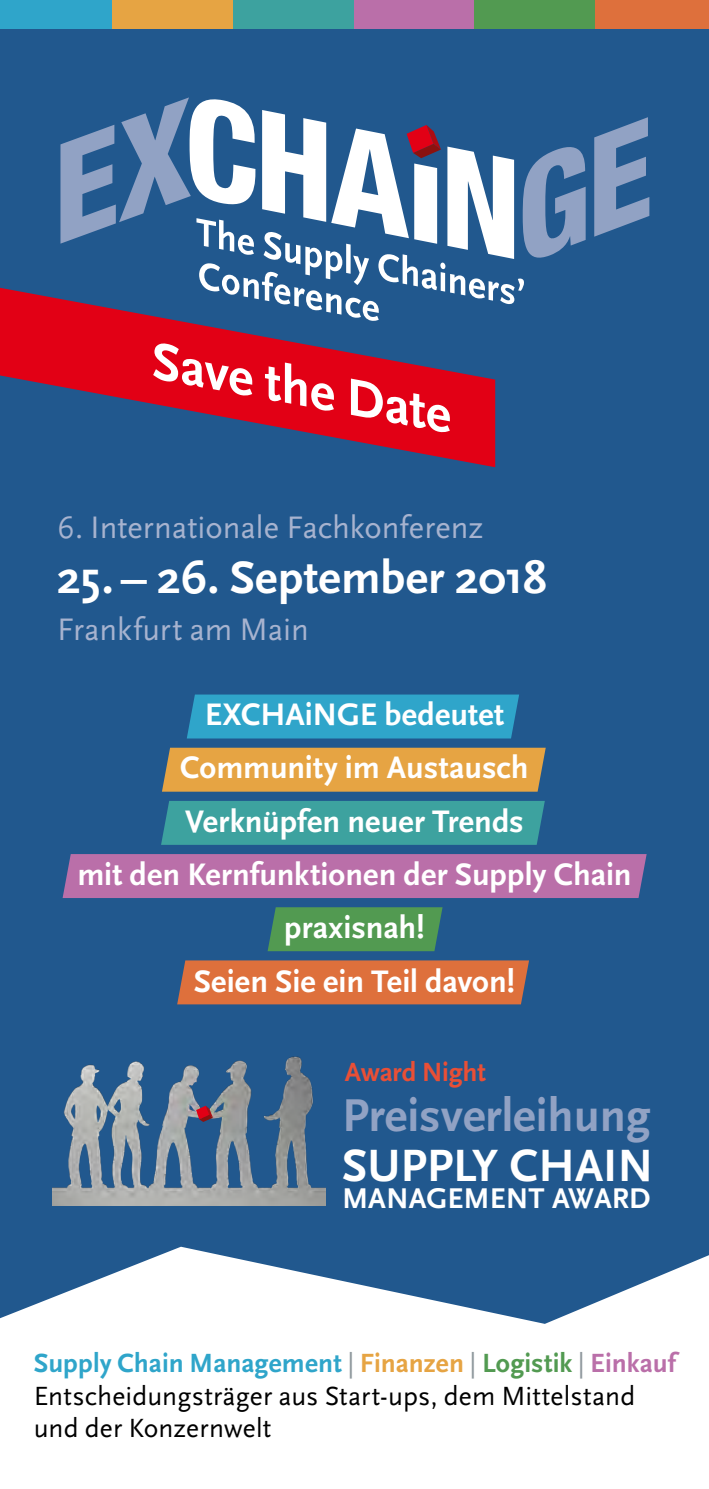
<style>
.page{position:relative;width:709px;height:1489px;background:#fff}
.page>*{position:absolute;margin:0;border:0;box-sizing:border-box;transform-origin:0 0}
.t1{font:italic 700 53.75px "Scala Sans";color:#fff}
.t2{font:700 48px "Scala Sans";color:#91a2c4}
.t3{font:700 47.5px "Scala Sans";letter-spacing:.005em;color:#fff}
.t4{font:700 47.25px "Scala Sans";color:#fff}
.t5{font:700 32.5px/53.2px "Scala Sans";color:#fff;text-align:center}
.t6{font:32.5px "Scala Sans";color:#a7b3cf}
.t7{font:32.5px "Scala Sans";letter-spacing:-.005em;color:#a7b3cf}
.t8{font:700 29.75px "Scala Sans";color:#fff}
.t9{font:27.5px/32.5px "Scala Sans";letter-spacing:.005em;color:#000}
.t10{font:700 27.5px "Scala Sans";color:#e94f36}
.s1{font-weight:700;color:#2fa5ca}
.s2{color:#8f989d}
.s3{font-weight:700;color:#e6a443}
.s4{font-weight:700;color:#529a51}
.s5{font-weight:700;color:#ba6fa9}
</style>
<div class="page">
<div style="left:0;top:0;width:709px;height:1488px;background:#21588e"></div>
<svg style="left:0;top:1246px;width:709px;height:242px;fill:#fff"></svg>
<div style="left:233px;top:0;width:121px;height:29px;background:#3da29f"></div>
<div style="left:0;top:0;width:113px;height:29px;background:#2fa5ca"></div>
<div style="left:113px;top:0;width:120px;height:29px;background:#e6a443"></div>
<div style="left:354px;top:0;width:120px;height:29px;background:#ba6fa9"></div>
<div style="left:474px;top:0;width:121px;height:29px;background:#529a51"></div>
<div style="left:595px;top:0;width:114px;height:29px;background:#de703c"></div>
<img style="left:53px;top:1056px;width:273px;height:149px">
<svg style="left:196px;top:1105px;width:17px;height:16px"></svg>
<svg style="left:0;top:288px;width:495px;height:179px;fill:#e20015"></svg>
<svg style="left:60px;top:97px;width:589px;height:224px"></svg>
<div style="left:63px;top:854px;width:583px;height:44px;background:#ba6fa9"></div>
<svg style="left:267px;top:907px;width:175px;height:44px;background:#4f9654"></svg>
<div style="left:177px;top:960px;width:352px;height:44px;background:#de703c"></div>
<div style="left:161px;top:801px;width:384px;height:43px;background:#3da29f"></div>
<div style="left:162px;top:747px;width:383px;height:44px;background:#e6a443"></div>
<div style="left:187px;top:694px;width:332px;height:44px;background:#2fa5ca"></div>
<h1 class="t1" style="left:161px;top:331px;width:305px;rotate:11deg">Save the Date</h1>
<p class="t6" style="left:57px;top:510px;width:427px">6. Internationale Fachkonferenz</p>
<h3 class="t3" style="left:57px;top:552px;width:491px">25. – 26. September 2018</h3>
<p class="t7" style="left:57px;top:611px;width:253px">Frankfurt am Main</p>
<p class="t5" style="left:77px;top:689px;width:555px">EXCHA iNG E bedeutet<br>Community im Austausch<br>Verknüpfen neuer Trends<br>mit den Kernfunktionen der Supply Chain praxisnah!<br>Seien Sie ein Teil davon!</p>
<p class="t10" style="left:345px;top:1057px;width:142px">Award N ight</p>
<h2 class="t2" style="left:342px;top:1089px;width:310px">Preisverleihung</h2>
<h3 class="t4" style="left:342px;top:1139px;width:312px">Supply chain</h3>
<p class="t8" style="left:342px;top:1182px;width:125px">manageme</p>
<p class="t8" style="left:506px;top:1182px;width:146px">nt award</p>
<p class="t9" style="left:34px;top:1347px;width:643px"><span class="s1">Supply Chain Management</span> <span class="s2">|</span> <span class="s3">Finanzen</span> <span class="s2">|</span> <span class="s4">Logistik</span> <span class="s2">|</span> <span class="s5">Einkauf<br></span>Entscheidungsträger aus Start-ups, dem Mittelstand und der Konzernwelt</p>
</div>
